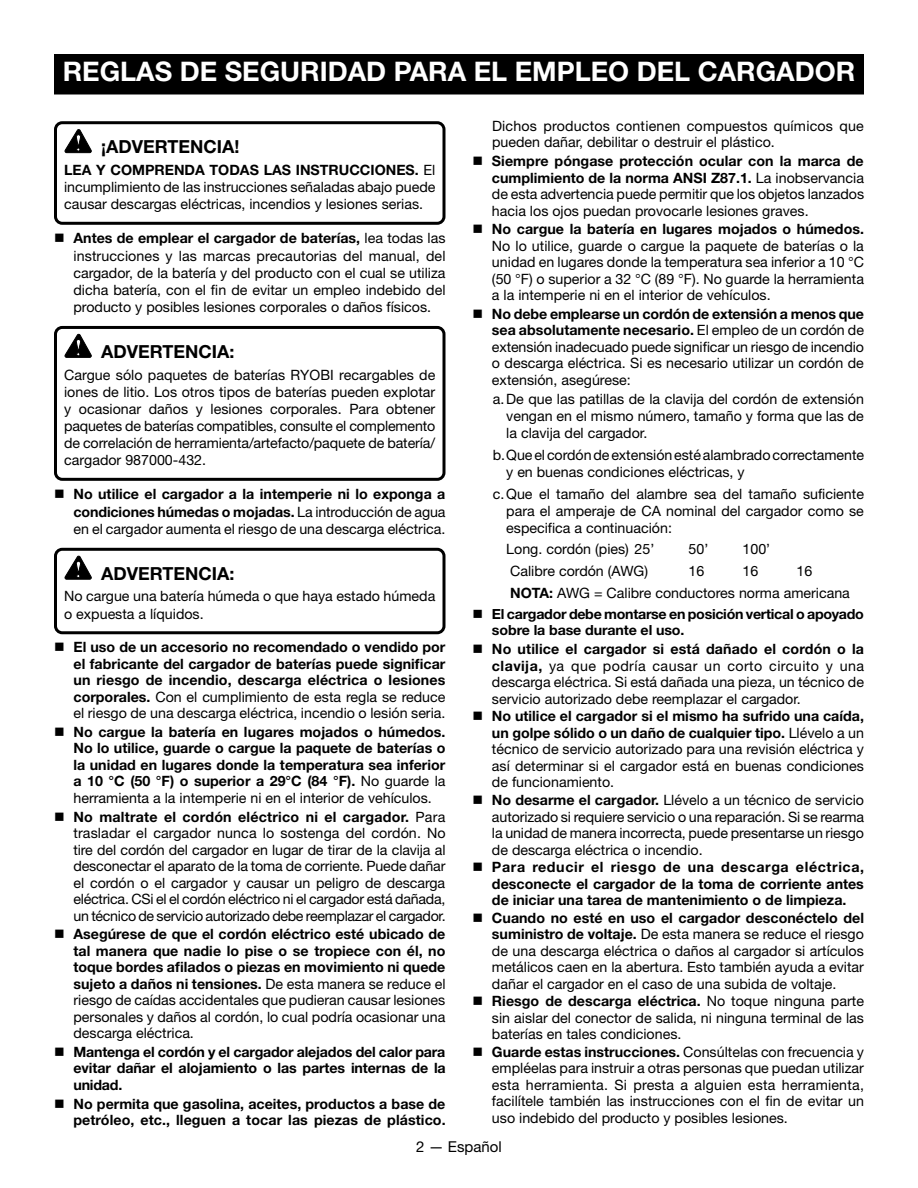
<style>
.page{position:relative;width:918px;height:1188px;background:#fff}
.page>*{position:absolute;margin:0;border:0;box-sizing:border-box;transform-origin:0 0}
.HEADING{font:700 27px "Helvetica Neue LT Std";color:#fff}
.Warning{font:700 18px "Helvetica Neue LT Std";color:#000}
.t1{font:15px "Helvetica Neue LT Std";color:#000}
.Warning_text{font:14.25px/16.5px "Helvetica Neue LT Std";color:#000;text-align:justify}
.t2{font:700 14.25px/16.5px "Helvetica Neue LT Std";color:#000;text-align:justify}
.Bullets_in_bullets{font:14.25px/17.1px "Helvetica Neue LT Std";color:#000;text-align:justify}
.t3{font:700 13.95px/16.5px "Helvetica Neue LT Std";letter-spacing:-.02em;color:#000}
.s1{font-weight:700}
.s2{font-weight:400}
</style>
<div class="page">
<div style="left:54px;top:121px;width:392px;height:104px;border:3px solid #000;border-radius:7px"></div>
<div style="left:54px;top:326px;width:392px;height:155px;border:3px solid #000;border-radius:7px"></div>
<div style="left:54px;top:548px;width:392px;height:86px;border:3px solid #000;border-radius:7px"></div>
<svg style="left:65px;top:129px;width:27px;height:24px"></svg>
<svg style="left:65px;top:334px;width:27px;height:24px"></svg>
<svg style="left:65px;top:556px;width:27px;height:23px"></svg>
<div style="left:55px;top:55px;width:808px;height:39px;background:#000"></div>
<div style="left:54px;top:54px;width:810px;height:40px;border:2px solid #000"></div>
<p class="HEADING" style="left:63px;top:55px;width:794px">REGLAS DE SEGURIDAD PARA EL EMPLEO DEL CARGADOR</p>
<p class="Warning" style="left:101px;top:136px;width:140px">¡ADVERTENCIA!</p>
<p class="Warning_text" style="left:64px;top:161px;width:373px;line-height:17.1px"><span class="s1">LEA Y COMPRENDA TODAS LAS INSTRUCCIONES.</span> El incumplimiento de las instrucciones señaladas abajo puede causar descargas eléctricas, incendios y lesiones serias.</p>
<p class="Warning_text" style="left:73px;top:229px;width:374px;line-height:17.1px"><span class="s1">Antes de emplear el cargador de baterías,</span> lea todas las instrucciones y las marcas precautorias del manual, del cargador, de la batería y del producto con el cual se utiliza dicha batería, con el fin de evitar un empleo indebido del producto y posibles lesiones corporales o daños físicos.</p>
<p class="Warning" style="left:101px;top:341px;width:135px">ADVERTENCIA:</p>
<p class="Warning_text" style="left:64px;top:366px;width:373px;line-height:17.1px">Cargue sólo paquetes de baterías RYOBI recargables de iones de litio. Los otros tipos de baterías pueden explotar y ocasionar daños y lesiones corporales. Para obtener paquetes de baterías compatibles, consulte el complemento de correlación de herramienta/artefacto/paquete de batería/ cargador 987000-432.</p>
<p class="t2" style="left:73px;top:486px;width:374px;line-height:17.1px">No utilice el cargador a la intemperie ni lo exponga a condiciones húmedas o mojadas. <span class="s2">La introducción de agua en el cargador aumenta el riesgo de una descarga eléctrica.</span></p>
<p class="Warning" style="left:101px;top:562px;width:135px">ADVERTENCIA:</p>
<p class="Warning_text" style="left:64px;top:588px;width:373px;line-height:17.1px">No cargue una batería húmeda o que haya estado húmeda o expuesta a líquidos.</p>
<p class="t2" style="left:73px;top:639px;width:374px">El uso de un accesorio no recomendado o vendido por el fabricante del cargador de baterías puede significar un riesgo de incendio, descarga eléctrica o lesiones corporales. <span class="s2">Con el cumplimiento de esta regla se reduce el riesgo de una descarga eléctrica, incendio o lesión seria.</span></p>
<p class="t2" style="left:73px;top:723px;width:374px">No cargue la batería en lugares mojados o húmedos.<br>No lo utilice, guarde o cargue la paquete de baterías o la unidad en lugares donde la temperatura sea inferior a 10 °C (50 °F) o superior a 29°C (84 °F). <span class="s2">No guarde la herramienta a la intemperie ni en el interior de vehículos.</span></p>
<p class="Warning_text" style="left:73px;top:808px;width:374px"><span class="s1">No maltrate el cordón eléctrico ni el cargador.</span> Para trasladar el cargador nunca lo sostenga del cordón. No tire del cordón del cargador en lugar de tirar de la clavija al desconectar el aparato de la toma de corriente. Puede dañar el cordón o el cargador y causar un peligro de descarga eléctrica. CSi el el cordón eléctrico ni el cargador está dañada, un técnico de servicio autorizado debe reemplazar el cargador.</p>
<p class="t2" style="left:73px;top:926px;width:374px">Asegúrese de que el cordón eléctrico esté ubicado de tal manera que nadie lo pise o se tropiece con él, no toque bordes afilados o piezas en movimiento ni quede sujeto a daños ni tensiones. <span class="s2">De esta manera se reduce el riesgo de caídas accidentales que pudieran causar lesiones personales y daños al cordón, lo cual podría ocasionar una descarga eléctrica.</span></p>
<p class="t2" style="left:73px;top:1043px;width:374px">Mantenga el cordón y el cargador alejados del calor para evitar dañar el alojamiento o las partes internas de la unidad.</p>
<p class="t2" style="left:73px;top:1095px;width:374px">No permita que gasolina, aceites, productos a base de petróleo, etc., lleguen a tocar las piezas de plástico.</p>
<p class="Warning_text" style="left:492px;top:117px;width:373px">Dichos productos contienen compuestos químicos que pueden dañar, debilitar o destruir el plástico.</p>
<p class="Warning_text" style="left:492px;top:152px;width:374px"><span class="s1">Siempre póngase protección ocular con la marca de cumplimiento de la norma ANSI Z87.1.</span> La inobservancia de esta advertencia puede permitir que los objetos lanzados hacia los ojos puedan provocarle lesiones graves.</p>
<p class="Warning_text" style="left:492px;top:221px;width:374px"><span class="s1">No cargue la batería en lugares mojados o húmedos.<br></span>No lo utilice, guarde o cargue la paquete de baterías o la unidad en lugares donde la temperatura sea inferior a 10 °C (50 °F) o superior a 32 °C (89 °F). No guarde la herramienta a la intemperie ni en el interior de vehículos.</p>
<p class="Warning_text" style="left:492px;top:305px;width:374px"><span class="s1">No debe emplearse un cordón de extensión a menos que sea absolutamente necesario.</span> El empleo de un cordón de extensión inadecuado puede significar un riesgo de incendio o descarga eléctrica. Si es necesario utilizar un cordón de extensión, asegúrese:</p>
<p class="Bullets_in_bullets" style="left:506px;top:390px;width:359px;text-indent:-14px">a.De que las patillas de la clavija del cordón de extensión vengan en el mismo número, tamaño y forma que las de la clavija del cargador.</p>
<p class="Bullets_in_bullets" style="left:506px;top:446px;width:359px;text-indent:-14px">b.Que el cordón de extensión esté alambrado correctamente y en buenas condiciones eléctricas, y</p>
<p class="Bullets_in_bullets" style="left:506px;top:485px;width:359px;text-indent:-14px">c.Que el tamaño del alambre sea del tamaño suficiente para el amperaje de CA nominal del cargador como se especifica a continuación:</p>
<p class="Bullets_in_bullets" style="left:506px;top:540px;width:150px">Long. cordón (pies) 25’</p>
<p class="Bullets_in_bullets" style="left:689px;top:540px;width:21px">50’</p>
<p class="Bullets_in_bullets" style="left:743px;top:540px;width:29px">100’</p>
<p class="Bullets_in_bullets" style="left:510px;top:562px;width:139px">Calibre cordón (AWG)</p>
<p class="Bullets_in_bullets" style="left:688px;top:562px;width:17px">16</p>
<p class="Bullets_in_bullets" style="left:742px;top:562px;width:17px">16</p>
<p class="Bullets_in_bullets" style="left:796px;top:562px;width:17px">16</p>
<p class="Bullets_in_bullets" style="left:510px;top:584px;width:341px"><span class="s1">NOTA:</span> AWG = Calibre conductores norma americana</p>
<p class="t3" style="left:492px;top:605px;width:373px">El cargador debe montarse en posición vertical o apoyado sobre la base durante el uso.</p>
<p class="Warning_text" style="left:492px;top:641px;width:374px"><span class="s1">No utilice el cargador si está dañado el cordón o la clavija,</span> ya que podría causar un corto circuito y una descarga eléctrica. Si está dañada una pieza, un técnico de servicio autorizado debe reemplazar el cargador.</p>
<p class="Warning_text" style="left:492px;top:708px;width:374px"><span class="s1">No utilice el cargador si el mismo ha sufrido una caída, un golpe sólido o un daño de cualquier tipo.</span> Llévelo a un técnico de servicio autorizado para una revisión eléctrica y así determinar si el cargador está en buenas condiciones de funcionamiento.</p>
<p class="Warning_text" style="left:492px;top:791px;width:374px"><span class="s1">No desarme el cargador.</span> Llévelo a un técnico de servicio autorizado si requiere servicio o una reparación. Si se rearma la unidad de manera incorrecta, puede presentarse un riesgo de descarga eléctrica o incendio.</p>
<p class="t2" style="left:492px;top:858px;width:374px">Para reducir el riesgo de una descarga eléctrica, desconecte el cargador de la toma de corriente antes de iniciar una tarea de mantenimiento o de limpieza.</p>
<p class="Warning_text" style="left:492px;top:909px;width:374px"><span class="s1">Cuando no esté en uso el cargador desconéctelo del suministro de voltaje.</span> De esta manera se reduce el riesgo de una descarga eléctrica o daños al cargador si artículos metálicos caen en la abertura. Esto también ayuda a evitar dañar el cargador en el caso de una subida de voltaje.</p>
<p class="Warning_text" style="left:492px;top:993px;width:374px"><span class="s1">Riesgo de descarga eléctrica.</span> No toque ninguna parte sin aislar del conector de salida, ni ninguna terminal de las baterías en tales condiciones.</p>
<p class="Warning_text" style="left:492px;top:1043px;width:374px"><span class="s1">Guarde estas instrucciones.</span> Consúltelas con frecuencia y empléelas para instruir a otras personas que puedan utilizar esta herramienta. Si presta a alguien esta herramienta, facilítele también las instrucciones con el fin de evitar un uso indebido del producto y posibles lesiones.</p>
<p class="t1" style="left:416px;top:1138px;width:87px">2 — Español</p>
</div>
